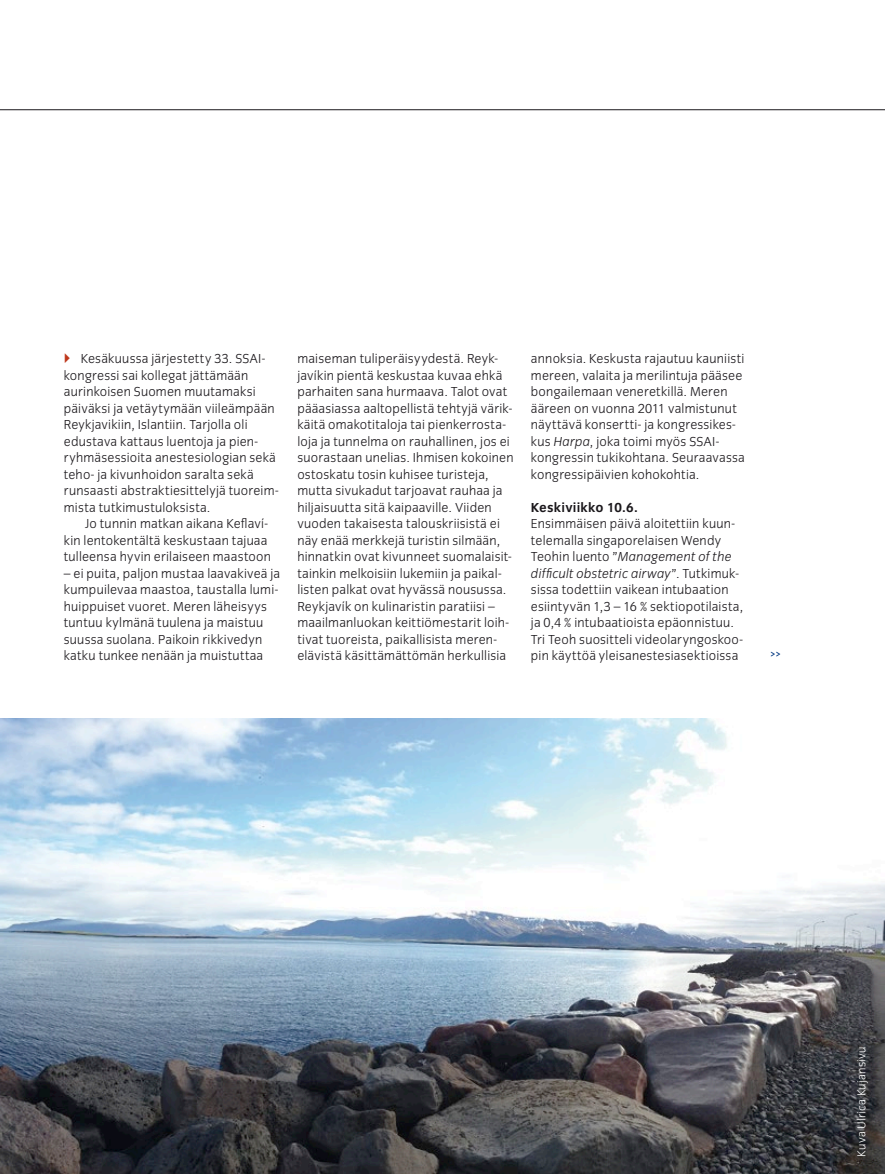
<style>
.page{position:relative;width:885px;height:1174px;background:#fff}
.page>*{position:absolute;margin:0;border:0;box-sizing:border-box;transform-origin:0 0}
.t1{font:300 13.5px/16.5px "Congress Sans";letter-spacing:.015em;color:#1a171b}
.t2{font:700 13.5px "Congress Sans";letter-spacing:.015em;color:#1a171b}
.t3{font:300 12px "Congress Sans";letter-spacing:.02em;color:#fff}
.t4{font:700 12px "Adobe Caslon Pro";color:#003781}
.s1{font-style:italic}
</style>
<div class="page">
<hr style="left:0;top:109px;width:884px;height:1px;background:#1a171b">
<img style="left:0;top:719px;width:884px;height:455px">
<p class="t1" style="left:64px;top:350px;width:216px;text-indent:17px">Kesäkuussa järjestetty 33. SSAI&shy;kongressi sai kollegat jättämään aurinkoisen Suomen muutamaksi päiväksi ja vetäytymään viileämpään Reykjavikiin, Islantiin. Tarjolla oli edustava kattaus luentoja ja pien&shy;ryhmäsessioita anestesiologian sekä teho- ja kivunhoidon saralta sekä runsaasti abstraktiesittelyjä tuoreim&shy;mista tutkimustuloksista.</p>
<p class="t1" style="left:64px;top:515px;width:209px;text-indent:21px">Jo tunnin matkan aikana Keflaví&shy;kin lentokentältä keskustaan tajuaa tulleensa hyvin erilaiseen maastoon</p>
<p class="t1" style="left:64px;top:565px;width:218px">– ei puita, paljon mustaa laavakiveä ja kumpuilevaa maastoa, taustalla lumi&shy;huippuiset vuoret. Meren läheisyys tuntuu kylmänä tuulena ja maistuu suussa suolana. Paikoin rikkivedyn katku tunkee nenään ja muistuttaa</p>
<p class="t1" style="left:297px;top:350px;width:218px">maiseman tuliperäisyydestä. Reyk&shy;javíkin pientä keskustaa kuvaa ehkä parhaiten sana hurmaava. Talot ovat pääasiassa aaltopellistä tehtyjä värik&shy;käitä omakotitaloja tai pienkerrosta&shy;loja ja tunnelma on rauhallinen, jos ei suorastaan unelias. Ihmisen kokoinen ostoskatu tosin kuhisee turisteja, mutta sivukadut tarjoavat rauhaa ja hiljaisuutta sitä kaipaaville. Viiden vuoden takaisesta talouskriisistä ei näy enää merkkejä turistin silmään, hinnatkin ovat kivunneet suomalaisit&shy;tainkin melkoisiin lukemiin ja paikal&shy;listen palkat ovat hyvässä nousussa.<br>Reykjavík on kulinaristin paratiisi – maailmanluokan keittiömestarit loih&shy;tivat tuoreista, paikallisista meren&shy;elävistä käsittämättömän herkullisia</p>
<p class="t1" style="left:531px;top:350px;width:215px">annoksia. Keskusta rajautuu kauniisti mereen, valaita ja merilintuja pääsee bongailemaan veneretkillä. Meren ääreen on vuonna 2011 valmistunut näyttävä konsertti- ja kongressikes&shy;kus <span class="s1">Harpa</span>, joka toimi myös SSAI&shy;kongressin tukikohtana. Seuraavassa kongressipäivien kohokohtia.</p>
<p class="t2" style="left:531px;top:499px;width:108px">Keskiviikko 10.6.</p>
<p class="t1" style="left:531px;top:515px;width:214px">Ensimmäisen päivä aloitettiin kuun&shy;telemalla singaporelaisen Wendy Teohin luento ”<span class="s1">Management of the difficult obstetric airway</span>”. Tutkimuk&shy;sissa todettiin vaikean intubaation esiintyvän 1,3 – 16 % sektiopotilaista, ja 0,4 % intubaatioista epäonnistuu.<br>Tri Teoh suositteli videolaryngoskoo&shy;pin käyttöä yleisanestesiasektioissa</p>
<p class="t4" style="left:769px;top:646px;width:13px">&gt;&gt;</p>
<p class="t3" style="left:854px;top:1156px;width:111px;rotate:-90deg">Kuva Ulrica Kujansivu</p>
</div>
